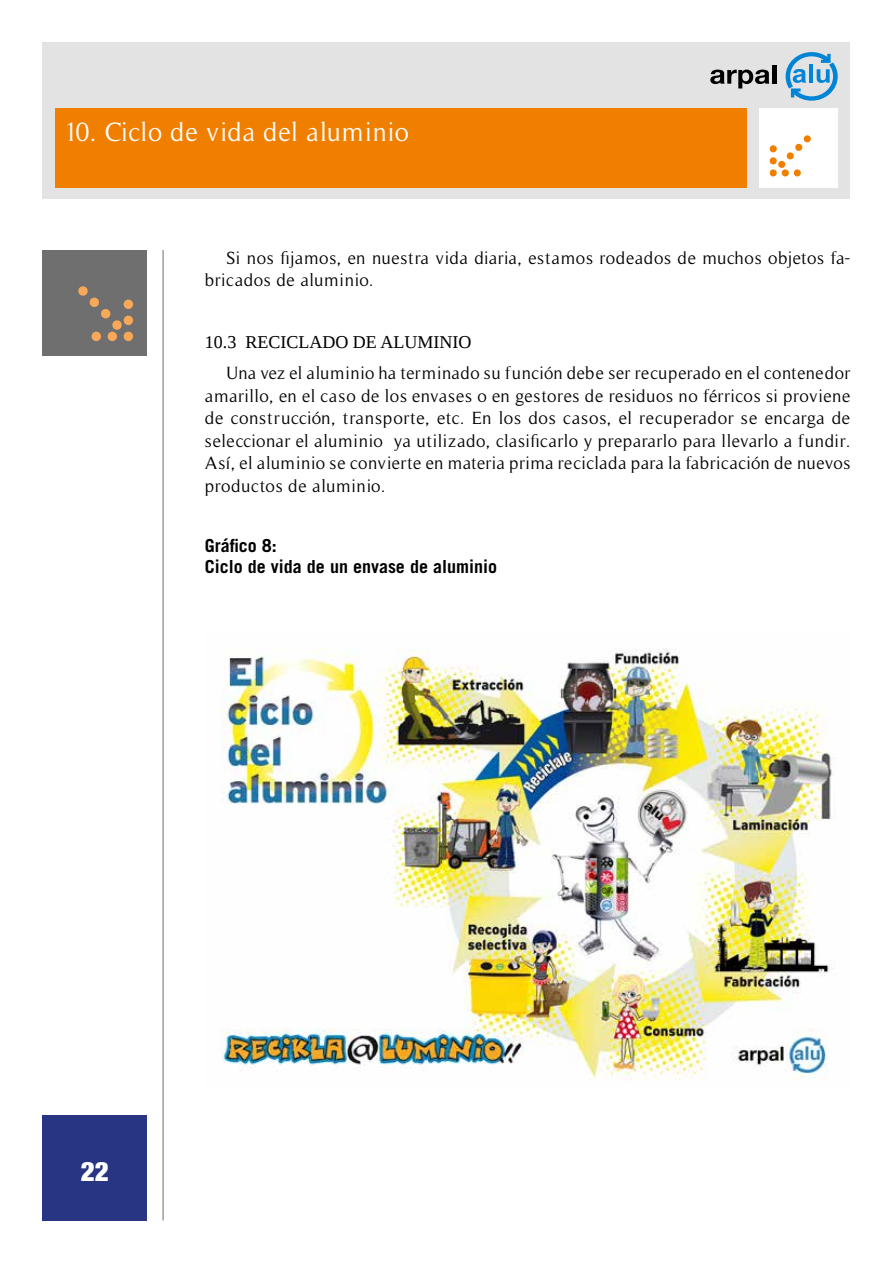
<style>
.page{position:relative;width:893px;height:1263px;background:#fff}
.page>*{position:absolute;margin:0;border:0;box-sizing:border-box;transform-origin:0 0}
.t1{font:27px "Timeless";letter-spacing:.025em;color:#fff}
.t2{font:900 condensed 27px "Helvetica Neue";color:#fff}
.t3{font:18px/22.5px "Timeless";letter-spacing:.03em;color:#000}
.t4{font:700 18px/21.6px "Trade Gothic";color:#000}
.t5{font:18px "Tinos";color:#000}
</style>
<div class="page">
<div style="left:43px;top:1115px;width:104px;height:105px;background:#283583"></div>
<div style="left:43px;top:43px;width:807px;height:156px;background:#e3e3e3"></div>
<svg style="left:786px;top:52px;width:52px;height:49px"></svg>
<svg style="left:710px;top:70px;width:59px;height:18px"></svg>
<hr style="left:772px;top:65px;width:4px;height:19px;background:#000">
<div style="left:55px;top:108px;width:691px;height:79px;background:#f07f00"></div>
<div style="left:759px;top:108px;width:79px;height:79px;background:#fff"></div>
<div style="left:770px;top:145px;width:7px;height:7px;background:#f07f00;border-radius:50%"></div>
<div style="left:770px;top:157px;width:7px;height:7px;background:#f07f00;border-radius:50%"></div>
<div style="left:770px;top:169px;width:7px;height:7px;background:#f07f00;border-radius:50%"></div>
<div style="left:794px;top:169px;width:7px;height:7px;background:#f07f00;border-radius:50%"></div>
<div style="left:782px;top:169px;width:7px;height:7px;background:#f07f00;border-radius:50%"></div>
<svg style="left:778px;top:135px;width:33px;height:33px"></svg>
<div style="left:43px;top:250px;width:104px;height:105px;background:#706f6f"></div>
<div style="left:124px;top:300px;width:9px;height:9px;background:#f7a859;border-radius:50%"></div>
<div style="left:124px;top:316px;width:9px;height:9px;background:#f7a859;border-radius:50%"></div>
<div style="left:124px;top:332px;width:9px;height:9px;background:#f7a859;border-radius:50%"></div>
<div style="left:92px;top:332px;width:9px;height:9px;background:#f7a859;border-radius:50%"></div>
<div style="left:108px;top:332px;width:9px;height:9px;background:#f7a859;border-radius:50%"></div>
<svg style="left:78px;top:286px;width:44px;height:44px"></svg>
<hr style="left:163px;top:250px;width:1px;height:970px;background:#706f6f">
<img style="left:221px;top:648px;width:613px;height:433px">
<h1 class="t1" style="left:64px;top:116px;width:347px">10. Ciclo de vida del aluminio</h1>
<p class="t3" style="left:205px;top:246px;width:647px;text-indent:21px">Si nos fijamos, en nuestra vida diaria, estamos rodeados de muchos objetos fa&shy;bricados de aluminio.</p>
<p class="t5" style="left:205px;top:333px;width:268px">10.3 RECICLADO DE ALUMINIO</p>
<p class="t3" style="left:205px;top:362px;width:647px;text-align:justify;text-indent:21px">Una vez el aluminio ha terminado su función debe ser recuperado en el contenedor amarillo, en el caso de los envases o en gestores de residuos no férricos si proviene de construcción, transporte, etc. En los dos casos, el recuperador se encarga de seleccionar el aluminio ya utilizado, clasificarlo y prepararlo para llevarlo a fundir.<br>Así, el aluminio se convierte en materia prima reciclada para la fabricación de nuevos productos de aluminio.</p>
<p class="t4" style="left:205px;top:534px;width:294px">Gráfico 8:<br>Ciclo de vida de un envase de aluminio</p>
<h1 class="t2" style="left:81px;top:1149px;width:30px">22</h1>
</div>
